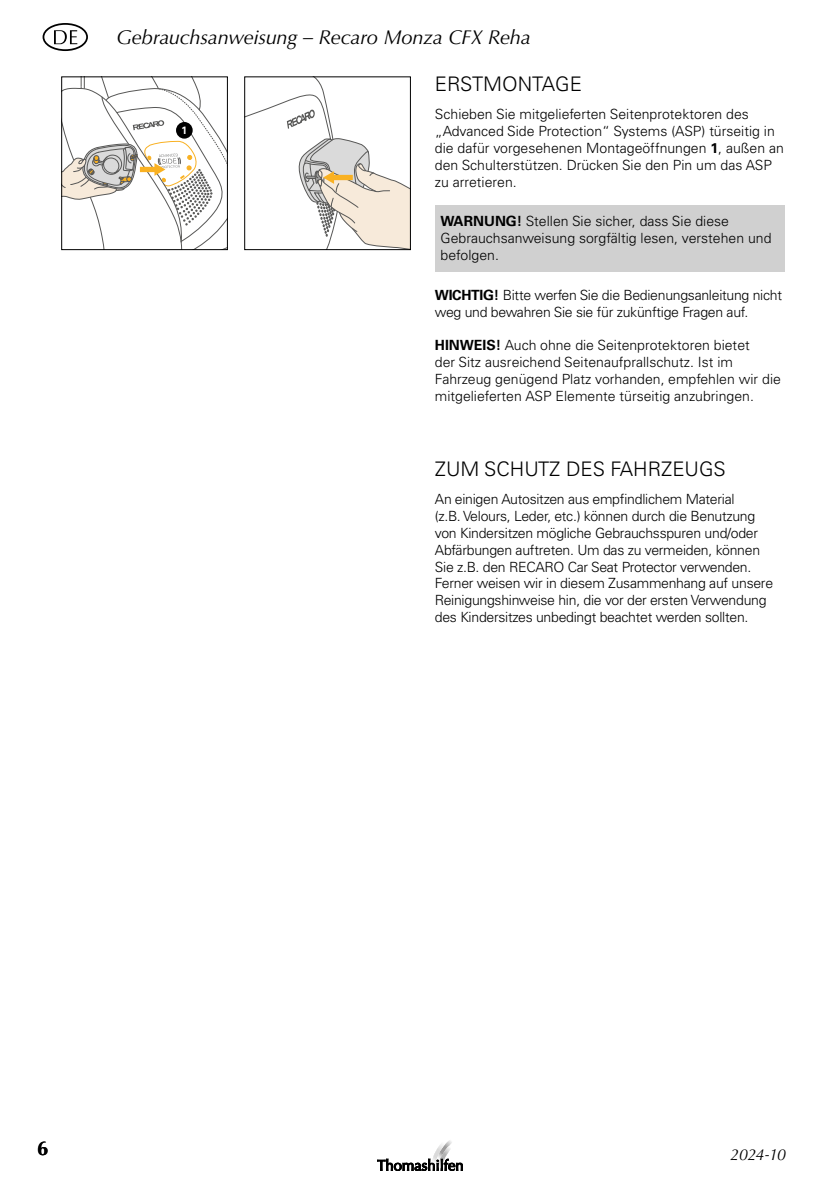
<style>
.page{position:relative;width:840px;height:1191px;background:#fff}
.page>*{position:absolute;margin:0;border:0;box-sizing:border-box;transform-origin:0 0}
.t1{font:italic 20px "Optima LT Pro";letter-spacing:-.01em;color:#000}
.t2{font:300 20px "Univers LT Pro 45";color:#000}
.t3{font:700 20px "Optima LT Pro";color:#000}
.t4{font:italic 16px "Optima LT Pro";letter-spacing:-.03em;color:#000}
.t5{font:300 14px/16.8px "Univers LT Pro 45";color:#000}
.t6{font:300 14px/16.8px "Univers LT Pro 45";letter-spacing:-.02em;color:#000}
.t7{font:700 10.6px "Univers LT Std";color:#fff;scale:.95 1}
.s1{font-family:"Univers LT Pro 65";font-weight:700}
</style>
<div class="page">
<svg style="left:43px;top:23px;width:45px;height:28px"></svg>
<svg style="left:377px;top:1140px;width:85px;height:30px"></svg>
<svg style="left:63px;top:78px;width:163px;height:170px"></svg>
<div style="left:61px;top:76px;width:167px;height:174px;border:1px solid #000"></div>
<svg style="left:246px;top:78px;width:162px;height:170px"></svg>
<div style="left:244px;top:76px;width:166px;height:174px;border:1px solid #000"></div>
<div style="left:434px;top:205px;width:350px;height:66px;background:#d0d0d0"></div>
<div style="left:176px;top:122px;width:16px;height:17px;background:#000;border-radius:50%"></div>
<h1 class="t1" style="left:116px;top:25px;width:415px">Gebrauchsanweisung – Recaro Monza CFX Reha</h1>
<h1 class="t2" style="left:434px;top:72px;width:148px">ERSTMONTAGE</h1>
<p class="t5" style="left:434px;top:106px;width:350px">Schieben Sie mitgelieferten Seitenprotektoren des „Advanced Side Protection“ Systems (ASP) türseitig in die dafür vorgesehenen Montageöffnungen <span class="s1">1</span>, außen an den Schulterstützen. Drücken Sie den Pin um das ASP zu arretieren.</p>
<p class="t5" style="left:440px;top:213px;width:332px"><span class="s1">WARNUNG!</span> Stellen Sie sicher, dass Sie diese<br>Gebrauchsanweisung sorgfältig lesen, verstehen und befolgen.</p>
<p class="t6" style="left:434px;top:286px;width:348px"><span class="s1">WICHTIG!</span> Bitte werfen Sie die Bedienungsanleitung nicht weg und bewahren Sie sie für zukünftige Fragen auf.</p>
<p class="t5" style="left:434px;top:337px;width:347px"><span class="s1">HINWEIS!</span> Auch ohne die Seitenprotektoren bietet<br>der Sitz ausreichend Seitenaufprallschutz. Ist im Fahrzeug genügend Platz vorhanden, empfehlen wir die mitgelieferten ASP Elemente türseitig anzubringen.</p>
<p class="t7" style="left:181px;top:124px;width:7px">1</p>
<h1 class="t2" style="left:434px;top:456px;width:292px">ZUM SCHUTZ DES FAHRZEUGS</h1>
<p class="t6" style="left:434px;top:491px;width:339px">An einigen Autositzen aus empfindlichem Material<br>(z.B. Velours, Leder, etc.) können durch die Benutzung von Kindersitzen mögliche Gebrauchsspuren und/oder Abfärbungen auftreten. Um das zu vermeiden, können Sie z.B. den RECARO Car Seat Protector verwenden.<br>Ferner weisen wir in diesem Zusammenhang auf unsere Reinigungshinweise hin, die vor der ersten Verwendung des Kindersitzes unbedingt beachtet werden sollten.</p>
<h1 class="t3" style="left:37px;top:1135px;width:13px">6</h1>
<p class="t4" style="left:729px;top:1144px;width:57px">2024-10</p>
</div>
